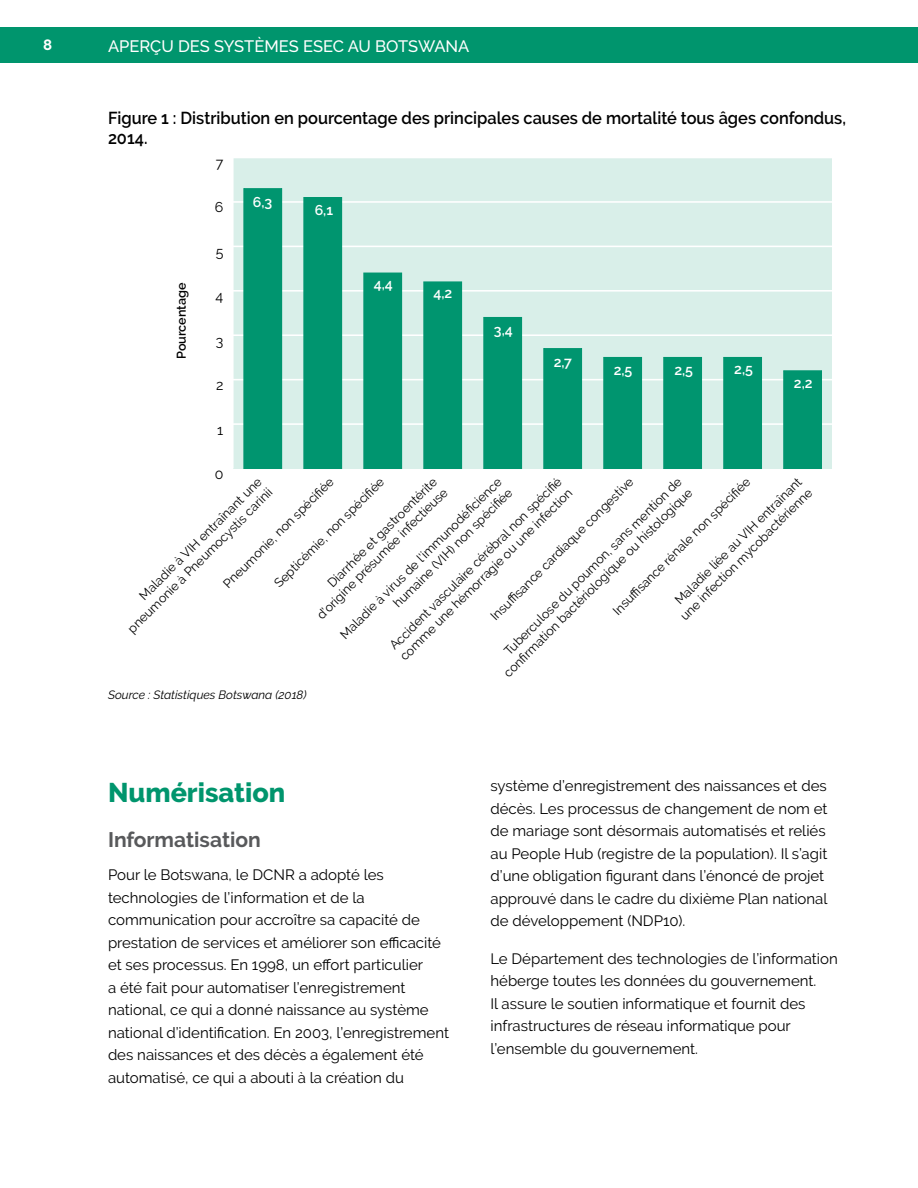
<style>
.page{position:relative;width:918px;height:1188px;background:#fff}
.page>*{position:absolute;margin:0;border:0;box-sizing:border-box;transform-origin:0 0}
.t1{font:800 27px "Raleway";color:#00956d}
.t2{font:700 21px "Raleway";color:#58595b}
.Caption_figure{font:600 17.25px/20.2px "Raleway";color:#000;scale:.95 1}
.t3{font:500 16.5px "Raleway";color:#fff}
.P_less_space_b4{font:15px/22.5px "Raleway";color:#000}
.t4{font:700 15px "Raleway";color:#fff}
.t5{font:600 14.25px "Raleway";color:#fff}
.t6{font:14.25px "Raleway";color:#000}
.t7{font:12.6px/15.1px "Raleway";color:#000;text-align:right}
.t8{font:600 12.6px "Raleway";color:#000}
.source{font:italic 12px "Raleway";color:#000}
</style>
<div class="page">
<div style="left:0;top:27px;width:918px;height:36px;background:#00956d"></div>
<div style="left:234px;top:157px;width:598px;height:312px;background:#d9efe9"></div>
<hr style="left:233px;top:423px;width:600px;height:2px;background:#fff">
<hr style="left:233px;top:379px;width:600px;height:1px;background:#fff">
<hr style="left:233px;top:334px;width:600px;height:2px;background:#fff">
<hr style="left:233px;top:290px;width:600px;height:2px;background:#fff">
<hr style="left:233px;top:246px;width:600px;height:1px;background:#fff">
<hr style="left:233px;top:201px;width:600px;height:2px;background:#fff">
<hr style="left:233px;top:157px;width:600px;height:1px;background:#fff">
<div style="left:244px;top:189px;width:38px;height:280px;background:#00956f"></div>
<div style="left:243px;top:188px;width:39px;height:281px;border:1px solid #00956f"></div>
<div style="left:304px;top:198px;width:38px;height:271px;background:#00956f"></div>
<div style="left:303px;top:197px;width:39px;height:272px;border:1px solid #00956f"></div>
<div style="left:364px;top:273px;width:38px;height:196px;background:#00956f"></div>
<div style="left:363px;top:273px;width:39px;height:196px;border:1px solid #00956f"></div>
<div style="left:424px;top:282px;width:38px;height:187px;background:#00956f"></div>
<div style="left:423px;top:282px;width:39px;height:187px;border:1px solid #00956f"></div>
<div style="left:484px;top:317px;width:38px;height:152px;background:#00956f"></div>
<div style="left:483px;top:317px;width:39px;height:152px;border:1px solid #00956f"></div>
<div style="left:544px;top:349px;width:38px;height:120px;background:#00956f"></div>
<div style="left:543px;top:348px;width:39px;height:121px;border:1px solid #00956f"></div>
<div style="left:604px;top:357px;width:38px;height:112px;background:#00956f"></div>
<div style="left:603px;top:357px;width:39px;height:112px;border:1px solid #00956f"></div>
<div style="left:664px;top:357px;width:38px;height:112px;background:#00956f"></div>
<div style="left:663px;top:357px;width:39px;height:112px;border:1px solid #00956f"></div>
<div style="left:724px;top:357px;width:38px;height:112px;background:#00956f"></div>
<div style="left:723px;top:357px;width:39px;height:112px;border:1px solid #00956f"></div>
<div style="left:784px;top:371px;width:38px;height:98px;background:#00956f"></div>
<div style="left:783px;top:370px;width:39px;height:99px;border:1px solid #00956f"></div>
<p class="t4" style="left:43px;top:36px;width:11px">8</p>
<p class="t3" style="left:108px;top:36px;width:363px">APERÇU DES SYSTÈMES ESEC AU BOTSWANA</p>
<p class="Caption_figure" style="left:108px;top:108px;width:778px">Figure 1 : Distribution en pourcentage des principales causes de mortalité tous âges confondus,<br>2014.</p>
<p class="t8" style="left:174px;top:359px;width:78px;rotate:-90deg">Pourcentage</p>
<p class="t6" style="left:216px;top:155px;width:9px">7</p>
<p class="t6" style="left:215px;top:199px;width:10px">6</p>
<p class="t6" style="left:216px;top:244px;width:9px">5</p>
<p class="t6" style="left:216px;top:288px;width:9px">4</p>
<p class="t6" style="left:216px;top:332px;width:9px">3</p>
<p class="t6" style="left:216px;top:377px;width:9px">2</p>
<p class="t6" style="left:217px;top:421px;width:8px">1</p>
<p class="t5" style="left:253px;top:194px;width:21px">6,3</p>
<p class="t5" style="left:315px;top:201px;width:20px">6,1</p>
<p class="t5" style="left:374px;top:276px;width:21px">4,4</p>
<p class="t5" style="left:433px;top:285px;width:20px">4,2</p>
<p class="t5" style="left:494px;top:321px;width:20px">3,4</p>
<p class="t5" style="left:554px;top:354px;width:20px">2,7</p>
<p class="t5" style="left:614px;top:361px;width:20px">2,5</p>
<p class="t5" style="left:674px;top:361px;width:20px">2,5</p>
<p class="t5" style="left:734px;top:361px;width:20px">2,5</p>
<p class="t5" style="left:794px;top:375px;width:20px">2,2</p>
<p class="t6" style="left:215px;top:466px;width:10px">0</p>
<p class="t7" style="left:386px;top:642px;width:239px;text-align:left;rotate:-45deg">Accident vasculaire cérébral non spécifi é comme une hémorragie ou une infection</p>
<p class="t7" style="left:666px;top:602px;width:182px;text-align:center;rotate:-45deg">Maladie liée au VIH entraînant une infection mycobactérienne</p>
<p class="t7" style="left:220px;top:580px;width:152px;rotate:-45deg">Pneumonie, non spécifi ée</p>
<p class="t7" style="left:271px;top:580px;width:151px;rotate:-45deg">Septicémie, non spécifi ée</p>
<p class="t7" style="left:337px;top:631px;width:224px;rotate:-45deg">Maladie à virus de l’immunodéfi cience humaine (VIH) non spécifi ée</p>
<p class="t7" style="left:490px;top:659px;width:262px;rotate:-45deg">Tuberculose du poumon, sans mention de confi rmation bactériologique ou histologique</p>
<p class="t7" style="left:303px;top:601px;width:181px;rotate:-45deg">Diarrhée et gastroentérite d’origine présumée infectieuse</p>
<p class="t7" style="left:487px;top:613px;width:198px;rotate:-45deg">Insuffi sance cardiaque congestive</p>
<p class="t7" style="left:610px;top:607px;width:190px;rotate:-45deg">Insuffi sance rénale non spécifi ée</p>
<p class="t7" style="left:114px;top:615px;width:200px;rotate:-45deg">Maladie à VIH entraînant une pneumonie à Pneumocystis carinii</p>
<p class="source" style="left:108px;top:688px;width:200px">Source : Statistiques Botswana (2018)</p>
<h2 class="t1" style="left:108px;top:778px;width:179px">Numérisation</h2>
<h3 class="t2" style="left:108px;top:828px;width:154px">Informatisation</h3>
<p class="P_less_space_b4" style="left:108px;top:864px;width:343px">Pour le Botswana, le DCNR a adopté les technologies de l’information et de la communication pour accroître sa capacité de prestation de services et améliorer son efficacité et ses processus. En 1998, un effort particulier<br>a été fait pour automatiser l’enregistrement national, ce qui a donné naissance au système national d’identification. En 2003, l’enregistrement des naissances et des décès a également été automatisé, ce qui a abouti à la création du</p>
<p class="P_less_space_b4" style="left:490px;top:775px;width:339px">système d’enregistrement des naissances et des décès. Les processus de changement de nom et de mariage sont désormais automatisés et reliés au People Hub (registre de la population). Il s’agit d’une obligation figurant dans l’énoncé de projet approuvé dans le cadre du dixième Plan national de développement (NDP10).</p>
<p class="P_less_space_b4" style="left:490px;top:947px;width:349px">Le Département des technologies de l’information héberge toutes les données du gouvernement.<br>Il assure le soutien informatique et fournit des infrastructures de réseau informatique pour l’ensemble du gouvernement.</p>
</div>
